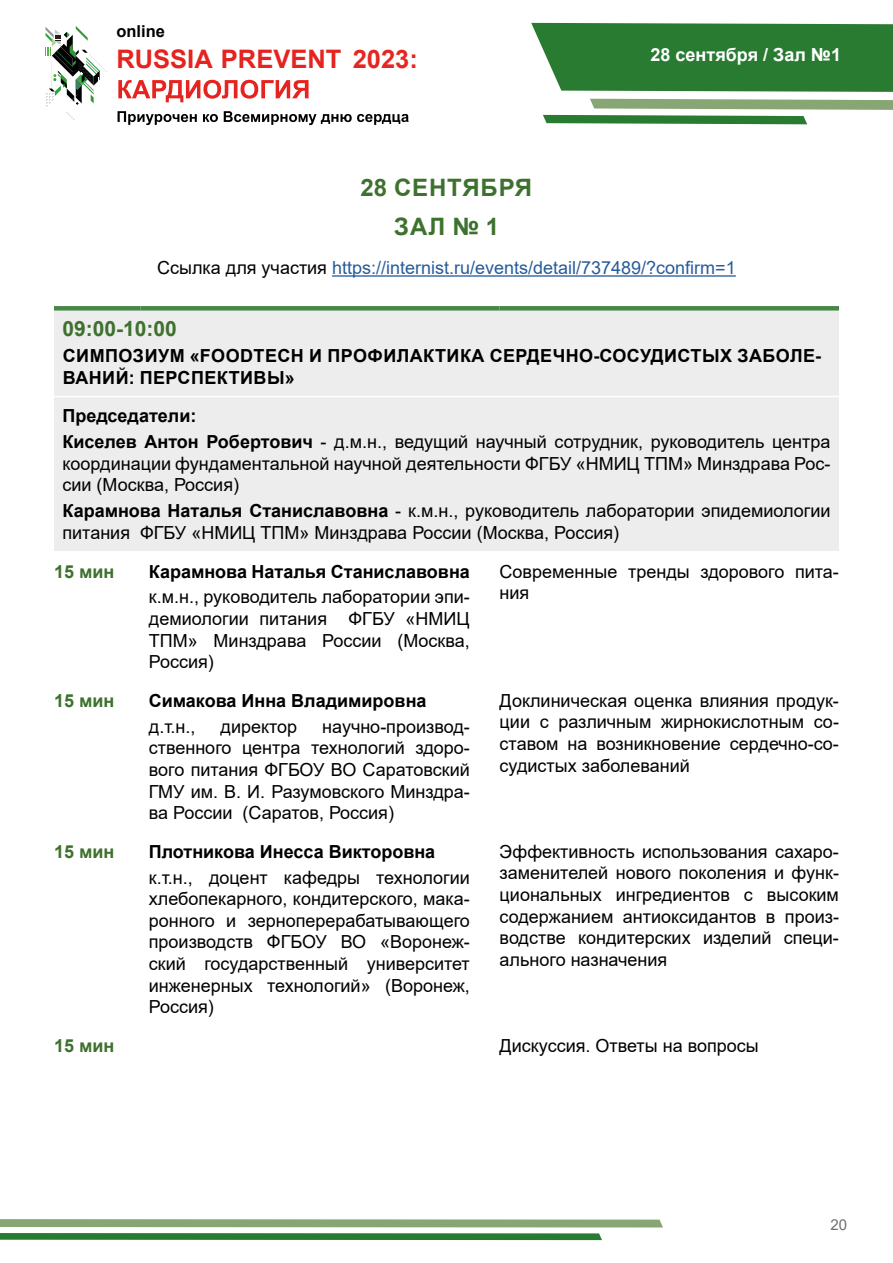
<style>
.page{position:relative;width:893px;height:1263px;background:#fff}
.page>*{position:absolute;margin:0;border:0;box-sizing:border-box;transform-origin:0 0}
.t1{font:700 25.5px "Arial";color:#e5231f}
.t2{font:700 25.5px "Arial";color:#e52721}
.t3{font:700 24px/39px "Arial";letter-spacing:.035em;color:#3e712e;text-align:center}
.t4{font:700 21px "Arial";color:#3e712e}
.t5{font:18px/21.6px "Arial";color:#000;text-align:justify}
.t6{font:700 18px "Arial";color:#000}
.t7{font:700 18px/21.6px "Arial";letter-spacing:.025em;color:#000}
.t8{font:18px "Arial";color:#275b9b}
.t9{font:700 18px "Arial";color:#3e712e}
.t10{font:700 18px "Arial";color:#fff}
.t11{font:700 16.5px "Arial";color:#000}
.t12{font:15px "Arial";color:#706f6f}
.s1{color:#000}
.s2{font-weight:700}
</style>
<div class="page">
<svg style="left:531px;top:23px;width:362px;height:69px"></svg>
<svg style="left:543px;top:99px;width:350px;height:25px"></svg>
<svg style="left:0;top:1233px;width:602px;height:7px"></svg>
<svg style="left:0;top:1219px;width:663px;height:8px"></svg>
<svg style="left:118px;top:80px;width:191px;height:22px"></svg>
<svg style="left:118px;top:111px;width:79px;height:14px"></svg>
<svg style="left:203px;top:114px;width:15px;height:8px"></svg>
<svg style="left:224px;top:111px;width:185px;height:14px"></svg>
<svg style="left:46px;top:26px;width:62px;height:94px"></svg>
<div style="left:54px;top:311px;width:785px;height:240px;background:#ededed"></div>
<div style="left:54px;top:306px;width:86px;height:5px;background:#478748"></div>
<div style="left:140px;top:306px;width:360px;height:5px;background:#478748"></div>
<div style="left:500px;top:306px;width:339px;height:5px;background:#478748"></div>
<hr style="left:54px;top:396px;width:86px;height:1px;background:#fff">
<hr style="left:140px;top:396px;width:360px;height:1px;background:#fff">
<hr style="left:500px;top:396px;width:339px;height:1px;background:#fff">
<hr style="left:332px;top:275px;width:404px;height:2px;background:#275b9b">
<p class="t11" style="left:116px;top:20px;width:50px">online</p>
<h1 class="t1" style="left:116px;top:41px;width:290px">RUSSIA PREVENT 2020</h1>
<h1 class="t2" style="left:353px;top:41px;width:67px">2023:</h1>
<p class="t10" style="left:651px;top:42px;width:192px">28 сентября / Зал №1</p>
<h2 class="t3" style="left:360px;top:168px;width:173px">28 СЕНТЯБРЯ<br>ЗАЛ № 1</h2>
<p class="t8" style="left:157px;top:255px;width:580px"><span class="s1">Ссылка для участия</span> https://internist.ru/events/detail/737489/?confirm=1</p>
<p class="t4" style="left:63px;top:314px;width:116px">09:00-10:00</p>
<p class="t7" style="left:63px;top:345px;width:760px">СИМПОЗИУМ «FOODTECH И ПРОФИЛАКТИКА СЕРДЕЧНО-СОСУДИСТЫХ ЗАБОЛЕ-<br>ВАНИЙ: ПЕРСПЕКТИВЫ»</p>
<p class="t5" style="left:62px;top:403px;width:769px;line-height:25.8px"><span class="s2">Председатели:<br>Киселев Антон Робертович</span> - д.м.н., ведущий научный сотрудник, руководитель центра</p>
<p class="t5" style="left:62px;top:453px;width:769px">координации фундаментальной научной деятельности ФГБУ «НМИЦ ТПМ» Минздрава Рос&shy;сии (Москва, Россия)</p>
<p class="t5" style="left:62px;top:500px;width:769px"><span class="s2">Карамнова Наталья Станиславовна</span> - к.м.н., руководитель лаборатории эпидемиологии питания ФГБУ «НМИЦ ТПМ» Минздрава России (Москва, Россия)</p>
<p class="t9" style="left:54px;top:558px;width:62px">15 мин</p>
<p class="t6" style="left:149px;top:558px;width:323px">Карамнова Наталья Станиславовна</p>
<p class="t5" style="left:149px;top:586px;width:323px">к.м.н., руководитель лаборатории эпи&shy;демиологии питания ФГБУ «НМИЦ ТПМ» Минздрава России (Москва, Россия)</p>
<p class="t5" style="left:500px;top:560px;width:341px">Современные тренды здорового пита&shy;ния</p>
<p class="t9" style="left:54px;top:688px;width:62px">15 мин</p>
<p class="t6" style="left:149px;top:688px;width:279px">Симакова Инна Владимировна</p>
<p class="t5" style="left:149px;top:715px;width:48px">д.т.н.,</p>
<p class="t5" style="left:221px;top:715px;width:78px">директор</p>
<p class="t5" style="left:149px;top:715px;width:323px;text-indent:173px">научно-производ&shy;ственного центра технологий здоро&shy;вого питания ФГБОУ ВО Саратовский ГМУ им. В. И. Разумовского Минздра&shy;ва России (Саратов, Россия)</p>
<p class="t9" style="left:54px;top:839px;width:62px">15 мин</p>
<p class="t6" style="left:149px;top:839px;width:288px">Плотникова Инесса Викторовна</p>
<p class="t5" style="left:149px;top:866px;width:323px">к.т.н., доцент кафедры технологии хлебопекарного, кондитерского, мака&shy;ронного и зерноперерабатывающего производств ФГБОУ ВО «Воронеж&shy;ский государственный университет инженерных технологий» (Воронеж, Россия)</p>
<p class="t5" style="left:500px;top:690px;width:341px">Доклиническая оценка влияния продук&shy;ции с различным жирнокислотным со&shy;ставом на возникновение сердечно-со&shy;судистых заболеваний</p>
<p class="t5" style="left:500px;top:840px;width:341px">Эффективность использования сахаро&shy;заменителей нового поколения и функ&shy;циональных ингредиентов с высоким содержанием антиоксидантов в произ&shy;водстве кондитерских изделий специ&shy;ального назначения</p>
<p class="t9" style="left:54px;top:1033px;width:62px">15 мин</p>
<p class="t5" style="left:500px;top:1034px;width:261px">Дискуссия. Ответы на вопросы</p>
<p class="t12" style="left:831px;top:1215px;width:18px">20</p>
</div>
